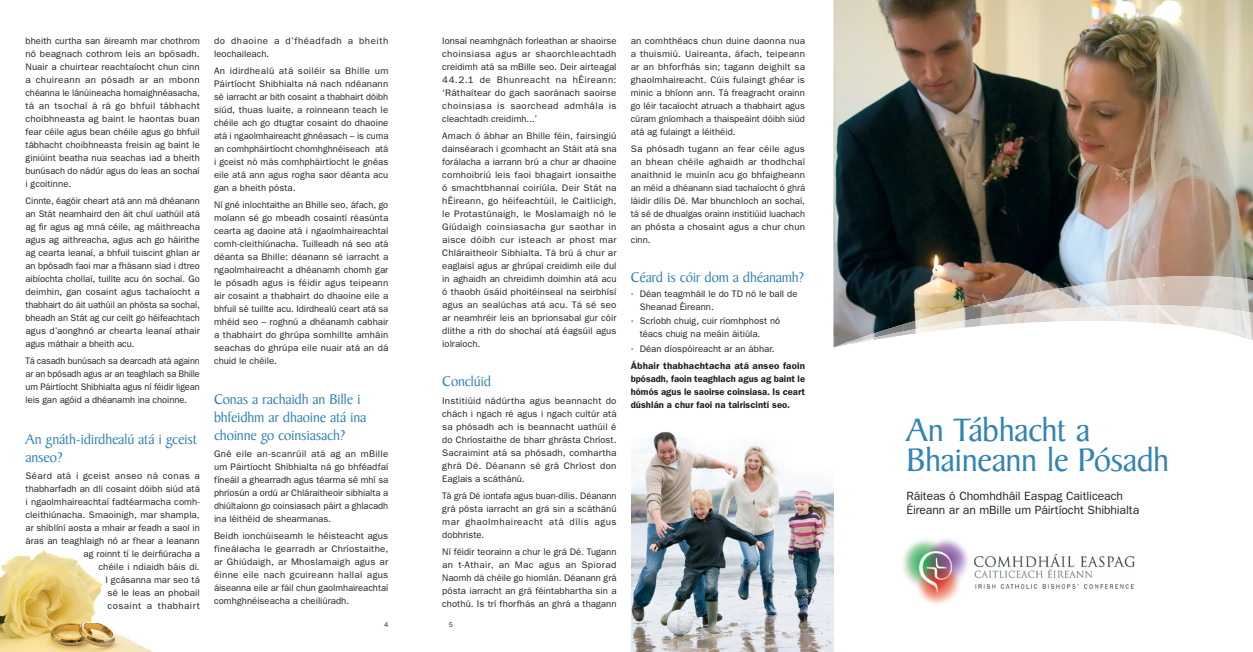
<style>
.page{position:relative;width:1253px;height:652px;background:#fff}
.page>*{position:absolute;margin:0;border:0;box-sizing:border-box;transform-origin:0 0}
.t1{font:35px/30px "Baker Signet";letter-spacing:-.02em;color:#3383b4}
.t2{font:15px/18px "Baker Signet";letter-spacing:-.015em;color:#3383b4}
.t3{font:12px/14.4px "Franklin Gothic";letter-spacing:-.005em;color:#231f20}
.t4{font:9.5px/13px "Franklin Gothic";letter-spacing:.01em;color:#231f20;text-align:justify}
.t5{font:600 9.5px/13px "Franklin Gothic";letter-spacing:.01em;color:#231f20}
.t6{font:9.5px/13px "Franklin Gothic";letter-spacing:.01em;color:#231f20;text-align:justify;scale:.96 1}
.t7{font:9.5px/13px "Franklin Gothic";letter-spacing:.045em;color:#231f20}
.t8{font:7px "Franklin Gothic";color:#231f20}
.s1{font-size:10px}
.s2{font-weight:400;font-size:10px}
.s3{font-weight:400}
</style>
<div class="page">
<img style="left:833px;top:0;width:420px;height:309px">
<img style="left:973px;top:276px;width:280px;height:29px">
<img style="left:836px;top:305px;width:417px;height:16px">
<svg style="left:833px;top:321px;width:420px;height:27px"></svg>
<img style="left:0;top:550px;width:154px;height:102px">
<img style="left:631px;top:432px;width:202px;height:220px">
<img style="left:903px;top:539px;width:232px;height:66px">
<p class="t4" style="left:26px;top:34px;width:176px">bheith curtha san áireamh mar chothrom nó beagnach cothrom leis an bpósadh.<br>Nuair a chuirtear reachtaíocht chun cinn a chuireann an pósadh ar an mbonn chéanna le lánúineacha homaighnéasacha, tá an tsochaí á rá go bhfuil tábhacht choibhneasta ag baint le haontas buan fear céile agus bean chéile agus go bhfuil tábhacht choibhneasta freisin ag baint le giniúint beatha nua seachas iad a bheith bunúsach do nádúr agus do leas an sochaí i gcoitinne.</p>
<p class="t4" style="left:26px;top:194px;width:176px">Cinnte, éagóir cheart atá ann má dhéanann an Stát neamhaird den áit chuí uathúil atá ag fir agus ag mná céile, ag máithreacha agus ag aithreacha, agus ach go háirithe ag cearta leanaí, a bhfuil tuiscint ghlan ar an bpósadh faoi mar a fhásann siad i dtreo aibíochta chollaí, tuillte acu ón sochaí. Go deimhin, gan cosaint agus tachaíocht a thabhairt do áit uathúil an phósta sa sochaí, bheadh an Stát ag cur ceilt go héifeachtach agus d’aonghnó ar chearta leanaí athair agus máthair a bheith acu.</p>
<p class="t6" style="left:26px;top:354px;width:183px">Tá casadh bunúsach sa dearcadh atá againn ar an bpósadh agus ar an teaghlach sa Bhille um Páirtíocht Shibhialta agus ní féidir ligean leis gan agóid a dhéanamh ina choinne.</p>
<h2 class="t2" style="left:26px;top:430px;width:173px">An gnáth-idirdhealú atá i gceist anseo?</h2>
<p class="t4" style="left:26px;top:469px;width:176px;text-align:right">Séard atá i gceist anseo ná conas a thabharfadh an dlí cosaint dóibh siúd atá i ngaolmhaireachtaí fadtéarmacha comh&shy;cleithiúnacha. Smaoinigh, mar shampla, ar shiblíní aosta a mhair ar feadh a saol in áras an teaghlaigh nó ar fhear a leanann ag roinnt tí le deirfiúracha a<br>chéile i ndiaidh báis di.<br>I gcásanna mar seo tá<br>sé le leas an phobail<br>cosaint a thabhairt</p>
<p class="t4" style="left:442px;top:34px;width:176px">Ionsaí neamhgnách forleathan ar shaoirse choinsiasa agus ar shaorchleachtadh creidimh atá sa mBille seo. Deir airteagal 44.2.1 de Bhunreacht na hÉireann: ‘Ráthaítear do gach saoránach saoirse choinsiasa is saorchead admhála is cleachtadh creidimh...’</p>
<p class="t4" style="left:442px;top:129px;width:176px">Amach ó ábhar an Bhille féin, fairsingiú dainséarach i gcomhacht an Stáit atá sna forálacha a iarrann brú a chur ar dhaoine comhoibriú leis faoi bhagairt ionsaithe ó smachtbhannaí coiriúla. Deir Stát na hÉireann, go héifeachtúil, le Caitlicigh, le Protastúnaigh, le Moslamaigh nó le Giúdaigh coinsiasacha gur saothar in aisce dóibh cur isteach ar phost mar Chláraitheoir Sibhialta. Tá brú á chur ar eaglaisí agus ar ghrúpaí creidimh eile dul in aghaidh an chreidimh doimhin atá acu ó thaobh úsáid phoitéinseal na seirbhísí agus an sealúchas atá acu. Tá sé seo ar neamhréir leis an bprionsabal gur cóir dlithe a rith do shochaí atá éagsúil agus iolraíoch.</p>
<h2 class="t2" style="left:442px;top:373px;width:50px">Conclúid</h2>
<p class="t4" style="left:442px;top:394px;width:176px">Institiúid nádúrtha agus beannacht do chách i ngach ré agus i ngach cultúr atá sa phósadh ach is beannacht uathúil é do Chríostaithe de bharr ghrásta Chríost.<br>Sacraimint atá sa phósadh, comhartha ghrá Dé. Déanann sé grá Chríost don Eaglais a scáthánú.</p>
<p class="t4" style="left:442px;top:489px;width:176px">Tá grá Dé iontafa agus buan-dílis. Déanann grá pósta iarracht an grá sin a scáthánú mar ghaolmhaireacht atá dílis agus dobhriste.</p>
<p class="t4" style="left:442px;top:545px;width:176px">Ní féidir teorainn a chur le grá Dé. Tugann an t-Athair, an Mac agus an Spiorad Naomh dá chéile go hiomlán. Déanann grá pósta iarracht an grá féintabhartha sin a chothú. Is trí fhorfhás an ghrá a thagann</p>
<p class="t7" style="left:214px;top:34px;width:176px">do dhaoine a d’fhéadfadh a bheith leochaileach.</p>
<p class="t4" style="left:214px;top:64px;width:176px">An idirdhealú atá soiléir sa Bhille um Páirtíocht Shibhialta ná nach ndéanann sé iarracht ar bith cosaint a thabhairt dóibh siúd, thuas luaite, a roinneann teach le chéile ach go dtugtar cosaint do dhaoine atá i ngaolmhaireacht ghnéasach – is cuma an comhpháirtíocht chomhghnéiseach atá i gceist nó más comhpháirtíocht le gnéas eile atá ann agus rogha saor déanta acu gan a bheith pósta.</p>
<p class="t4" style="left:214px;top:198px;width:176px">Ní gné inlochtaithe an Bhille seo, áfach, go molann sé go mbeadh cosaintí réasúnta cearta ag daoine atá i ngaolmhaireachtaí comh-cleithiúnacha. Tuilleadh ná seo atá déanta sa Bhille: déanann sé iarracht a ngaolmhaireacht a dhéanamh chomh gar le pósadh agus is féidir agus teipeann air cosaint a thabhairt do dhaoine eile a bhfuil sé tuillte acu. Idirdhealú ceart atá sa mhéid seo – roghnú a dhéanamh cabhair a thabhairt do ghrúpa somhillte amháin seachas do ghrúpa eile nuair atá an dá chuid le chéile.</p>
<h2 class="t2" style="left:214px;top:390px;width:154px">Conas a rachaidh an Bille i bhfeidhm ar dhaoine atá ina choinne go coinsiasach?</h2>
<p class="t4" style="left:214px;top:447px;width:176px">Gné eile an-scanrúil atá ag an mBille um Páirtíocht Shibhialta ná go bhféadfaí fíneáil a ghearradh agus téarma sé mhí sa phríosún a ordú ar Chláraitheoir sibhialta a dhiúltaíonn go coinsiasach páirt a ghlacadh ina léithéid de shearmanas.</p>
<p class="t4" style="left:214px;top:529px;width:176px">Beidh ionchúiseamh le héisteacht agus fíneálacha le gearradh ar Chríostaithe, ar Ghiúdaigh, ar Mhoslamaigh agus ar éinne eile nach gcuireann hallaí agus áiseanna eile ar fáil chun gaolmhaireachtaí comhghnéiseacha a cheiliúradh.</p>
<p class="t8" style="left:384px;top:621px;width:6px">4</p>
<p class="t8" style="left:449px;top:621px;width:6px">5</p>
<p class="t4" style="left:631px;top:34px;width:176px">an comhthéacs chun duine daonna nua a thuismiú. Uaireanta, áfach, teipeann ar an bhforfhás sin; tagann deighilt sa ghaolmhaireacht. Cúis fulaingt ghéar is minic a bhíonn ann. Tá freagracht orainn go léir tacaíocht atruach a thabhairt agus cúram gníomhach a thaispeáint dóibh siúd atá ag fulaingt a léithéid.</p>
<p class="t4" style="left:631px;top:142px;width:176px">Sa phósadh tugann an fear céile agus an bhean chéile aghaidh ar thodhchaí anaithnid le muinín acu go bhfaigheann an méid a dhéanann siad tachaíocht ó ghrá láidir dílis Dé. Mar bhunchloch an sochaí, tá sé de dhualgas orainn institiúid luachach an phósta a chosaint agus a chur chun cinn.</p>
<h2 class="t2" style="left:631px;top:269px;width:175px">Céard is cóir dom a dhéanamh?</h2>
<p class="t4" style="left:640px;top:287px;width:159px;text-indent:-9px"><span class="s1">·</span> Déan teagmháil le do TD nó le ball de<br>Sheanad Éireann.</p>
<p class="t4" style="left:640px;top:314px;width:142px;text-indent:-9px"><span class="s1">·</span> Scríobh chuig, cuir ríomhphost nó téacs chuig na meáin áitiúla.</p>
<p class="t5" style="left:631px;top:340px;width:176px;line-height:17.3px"><span class="s2">·</span> <span class="s3">Déan díospóireacht ar an ábhar.<br></span>Ábhair thabhachtacha atá anseo faoin</p>
<p class="t5" style="left:631px;top:372px;width:176px;text-align:justify">bpósadh, faoin teaghlach agus ag baint le hómós agus le saoirse coinsiasa. Is ceart dúshlán a chur faoi na tairiscintí seo.</p>
<h1 class="t1" style="left:906px;top:416px;width:264px">An Tábhacht a<br>Bhaineann le Pósadh</h1>
<p class="t3" style="left:906px;top:488px;width:234px">Ráiteas ó Chomhdháil Easpag Caitliceach<br>Éireann ar an mBille um Páirtíocht Shibhialta</p>
</div>
